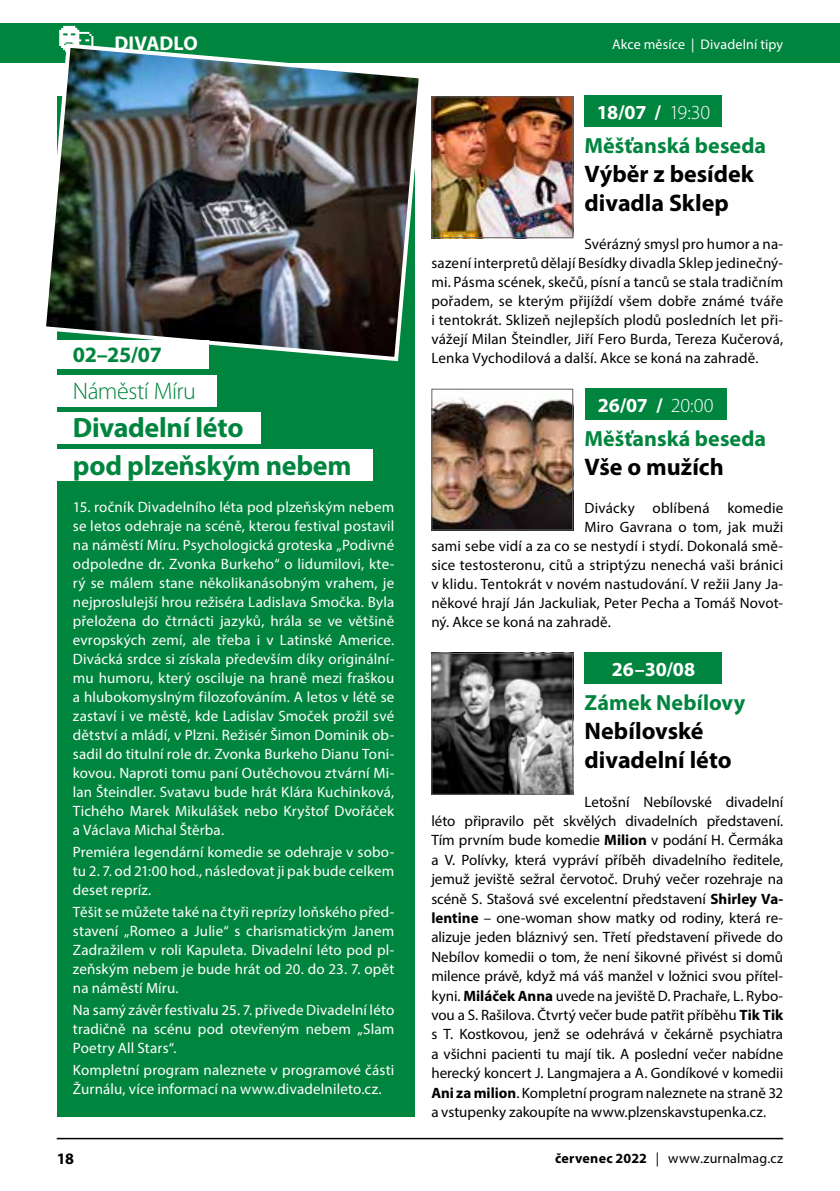
<style>
.page{position:relative;width:840px;height:1191px;background:#fff}
.page>*{position:absolute;margin:0;border:0;box-sizing:border-box;transform-origin:0 0}
.t1{font:700 28px/37.6px "Myriad Pro";letter-spacing:-.01em;color:#00853e}
.t2{font:700 24px/28.8px "Myriad Pro";color:#000}
.t3{font:300 24px "Myriad Pro";letter-spacing:-.02em;color:#00853e}
.t4{font:700 22px "Myriad Pro";letter-spacing:.005em;color:#00853e}
.t5{font:700 20px "Myriad Pro";letter-spacing:-.005em;color:#fff}
.t6{font:700 16px "Myriad Pro";color:#000}
.t7{font:15px/19.4px "Myriad Pro";letter-spacing:.01em;color:#000;text-align:justify}
.t8{font:15px/19px "Myriad Pro";letter-spacing:.01em;color:#fff;text-align:justify}
.t9{font:14px "Myriad Pro";letter-spacing:.015em;color:#000}
.t10{font:14px "Myriad Pro";letter-spacing:.01em;color:#fff}
.s1{font-weight:300}
.s2{font-weight:700}
</style>
<div class="page">
<hr style="left:57px;top:1137px;width:725px;height:2px;background:#000">
<div style="left:0;top:23px;width:839px;height:39px;background:#00853e"></div>
<svg style="left:59px;top:26px;width:34px;height:15px"></svg>
<div style="left:584px;top:95px;width:138px;height:32px;background:#00853e"></div>
<div style="left:584px;top:388px;width:142px;height:32px;background:#00853e"></div>
<div style="left:584px;top:653px;width:138px;height:31px;background:#00853e"></div>
<img style="left:433px;top:98px;width:138px;height:138px">
<div style="left:431px;top:96px;width:142px;height:142px;border:1px solid #646363"></div>
<img style="left:433px;top:391px;width:138px;height:137px">
<div style="left:431px;top:389px;width:142px;height:141px;border:1px solid #646363"></div>
<img style="left:433px;top:655px;width:138px;height:137px">
<div style="left:431px;top:653px;width:142px;height:141px;border:1px solid #646363"></div>
<div style="left:57px;top:96px;width:357px;height:1021px;background:#00853e"></div>
<img style="left:40px;top:41px;width:385px;height:322px">
<div style="left:39px;top:375px;width:178px;height:31px;background:#fff"></div>
<div style="left:39px;top:412px;width:222px;height:31px;background:#fff"></div>
<div style="left:36px;top:340px;width:173px;height:28px;background:#fff"></div>
<div style="left:53px;top:449px;width:319px;height:31px;background:#fff"></div>
<h3 class="t5" style="left:114px;top:30px;width:85px">DIVADLO</h3>
<p class="t10" style="left:611px;top:35px;width:172px">Akce měsíce | Divadelní tipy</p>
<h3 class="t4" style="left:73px;top:340px;width:90px">02–25/07</h3>
<h2 class="t3" style="left:73px;top:377px;width:124px">Náměstí Míru</h2>
<h1 class="t1" style="left:73px;top:408px;width:280px">Divadelní léto<br>pod plzeňským nebem</h1>
<p class="t8" style="left:73px;top:497px;width:323px">15. ročník Divadelního léta pod plzeňským nebem se letos odehraje na scéně, kterou festival postavil na náměstí Míru. Psychologická groteska „Podivné odpoledne dr. Zvonka Burkeho“ o lidumilovi, kte&shy;rý se málem stane několikanásobným vrahem, je nejproslulejší hrou režiséra Ladislava Smočka. Byla přeložena do čtrnácti jazyků, hrála se ve většině evropských zemí, ale třeba i v Latinské Americe.<br>Divácká srdce si získala především díky originální&shy;mu humoru, který osciluje na hraně mezi fraškou a hlubokomyslným filozofováním. A letos v létě se zastaví i ve městě, kde Ladislav Smoček prožil své dětství a mládí, v Plzni. Režisér Šimon Dominik ob&shy;sadil do titulní role dr. Zvonka Burkeho Dianu Toni&shy;kovou. Naproti tomu paní Outěchovou ztvární Mi&shy;lan Šteindler. Svatavu bude hrát Klára Kuchinková, Tichého Marek Mikulášek nebo Kryštof Dvořáček a Václava Michal Štěrba.</p>
<p class="t8" style="left:73px;top:842px;width:323px">Premiéra legendární komedie se odehraje v sobo&shy;tu 2. 7. od 21:00 hod., následovat ji pak bude celkem deset repríz.</p>
<p class="t8" style="left:73px;top:902px;width:323px">Těšit se můžete také na čtyři reprízy loňského před&shy;stavení „Romeo a Julie“ s charismatickým Janem Zadražilem v roli Kapuleta. Divadelní léto pod pl&shy;zeňským nebem je bude hrát od 20. do 23. 7. opět na náměstí Míru.</p>
<p class="t8" style="left:73px;top:1000px;width:323px">Na samý závěr festivalu 25. 7. přivede Divadelní léto tradičně na scénu pod otevřeným nebem „Slam Poetry All Stars“.</p>
<p class="t8" style="left:73px;top:1060px;width:323px">Kompletní program naleznete v programové části<br>Žurnálu, více informací na www.divadelnileto.cz.</p>
<h3 class="t5" style="left:596px;top:99px;width:115px">18/07 / <span class="s1">19:30</span></h3>
<h3 class="t4" style="left:584px;top:131px;width:183px">Měšťanská beseda</h3>
<h2 class="t2" style="left:584px;top:159px;width:171px">Výběr z besídek divadla Sklep</h2>
<p class="t7" style="left:431px;top:234px;width:353px;text-indent:153px">Svérázný smysl pro humor a na&shy;sazení interpretů dělají Besídky divadla Sklep jedinečný&shy;mi. Pásma scének, skečů, písní a tanců se stala tradičním pořadem, se kterým přijíždí všem dobře známé tváře i tentokrát. Sklizeň nejlepších plodů posledních let při&shy;vážejí Milan Šteindler, Jiří Fero Burda, Tereza Kučerová, Lenka Vychodilová a další. Akce se koná na zahradě.</p>
<h3 class="t5" style="left:597px;top:392px;width:117px">26/07 / <span class="s1">20:00</span></h3>
<h3 class="t4" style="left:584px;top:424px;width:183px">Měšťanská beseda</h3>
<h2 class="t2" style="left:584px;top:452px;width:141px">Vše o mužích</h2>
<p class="t7" style="left:584px;top:498px;width:200px">Divácky oblíbená komedie</p>
<p class="t7" style="left:584px;top:517px;width:200px">Miro Gavrana o tom, jak muži</p>
<p class="t7" style="left:431px;top:536px;width:353px">sami sebe vidí a za co se nestydí i stydí. Dokonalá smě-</p>
<p class="t7" style="left:431px;top:555px;width:353px">sice testosteronu, citů a striptýzu nenechá vaši bránici</p>
<p class="t7" style="left:431px;top:574px;width:353px">v klidu. Tentokrát v novém nastudování. V režii Jany Ja-</p>
<p class="t7" style="left:431px;top:593px;width:353px">někové hrají Ján Jackuliak, Peter Pecha a Tomáš Novot-</p>
<p class="t7" style="left:431px;top:612px;width:181px">ný. Akce se koná na zahradě.</p>
<h3 class="t5" style="left:611px;top:656px;width:85px">26–30/08</h3>
<h3 class="t4" style="left:584px;top:688px;width:162px">Zámek Nebílovy</h3>
<h2 class="t2" style="left:584px;top:716px;width:148px">Nebílovské divadelní léto</h2>
<p class="t7" style="left:431px;top:791px;width:353px;text-indent:153px">Letošní Nebílovské divadelní léto připravilo pět skvělých divadelních představení.<br>Tím prvním bude komedie <span class="s2">Milion</span> v podání H. Čermáka a V. Polívky, která vypráví příběh divadelního ředitele, jemuž jeviště sežral červotoč. Druhý večer rozehraje na scéně S. Stašová své excelentní představení <span class="s2">Shirley Va&shy;lentine</span> – one-woman show matky od rodiny, která re&shy;alizuje jeden bláznivý sen. Třetí představení přivede do Nebílov komedii o tom, že není šikovné přivést si domů milence právě, když má váš manžel v ložnici svou přítel&shy;kyni. <span class="s2">Miláček Anna</span> uvede na jeviště D. Prachaře, L. Rybo&shy;vou a S. Rašilova. Čtvrtý večer bude patřit příběhu <span class="s2">Tik Tik </span>s T. Kostkovou, jenž se odehrává v čekárně psychiatra a všichni pacienti tu mají tik. A poslední večer nabídne herecký koncert J. Langmajera a A. Gondíkové v komedii <span class="s2">Ani za milion</span>. Kompletní program naleznete na straně 32 a vstupenky zakoupíte na www.plzenskavstupenka.cz.</p>
<p class="t6" style="left:57px;top:1148px;width:19px">18</p>
<p class="t9" style="left:554px;top:1149px;width:229px"><span class="s2">červenec 2022</span> | www.zurnalmag.cz</p>
</div>
